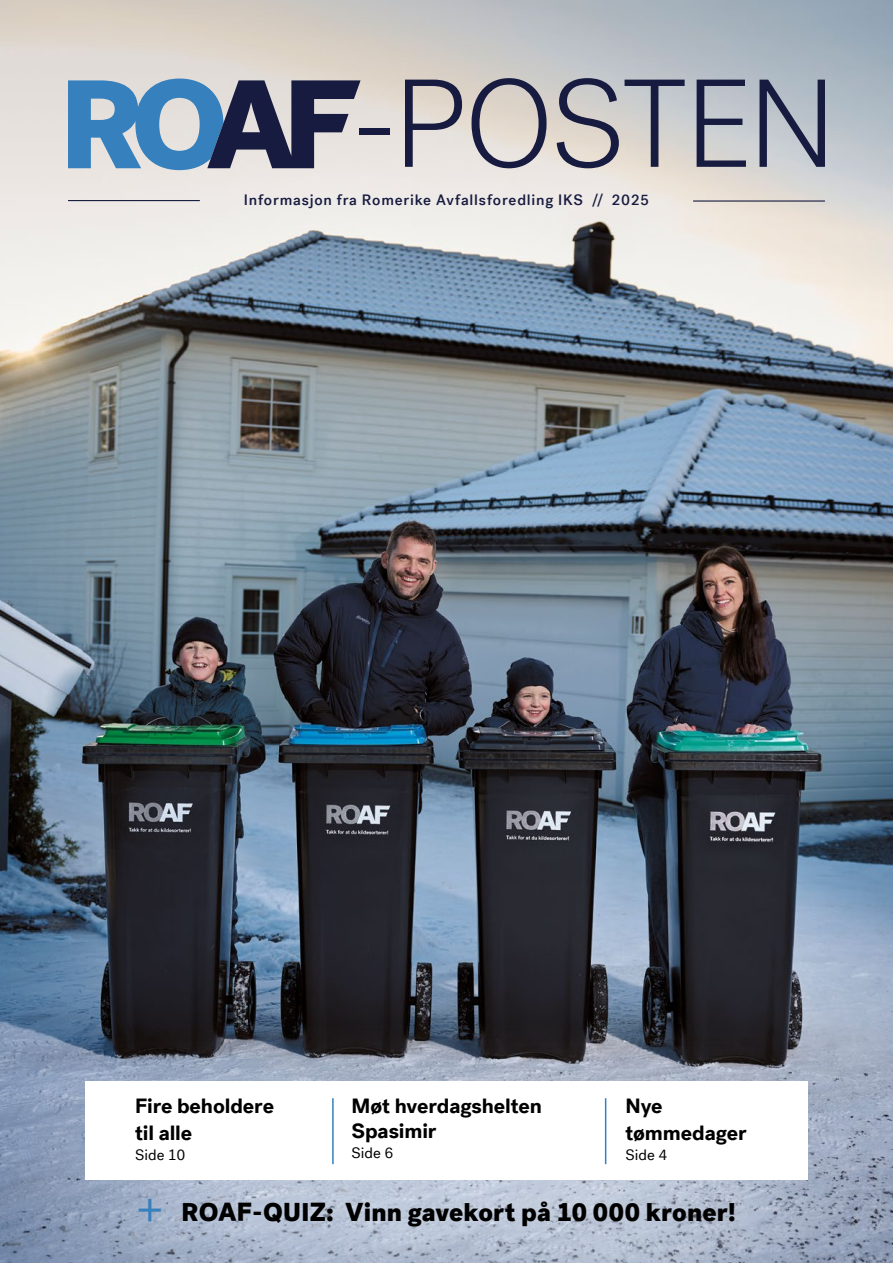
<style>
.page{position:relative;width:893px;height:1263px;background:#fff}
.page>*{position:absolute;margin:0;border:0;box-sizing:border-box;transform-origin:0 0}
.t1{font:300 124.65px "Post Grotesk";letter-spacing:-.03em;color:#171b40}
.t2{font:45px "Post Grotesk";color:#3680bd}
.t3{font:900 25.5px "Post Grotesk";letter-spacing:.005em;color:#000}
.t4{font:700 21px/25.2px "Post Grotesk";letter-spacing:-.005em;color:#000}
.t5{font:500 15px "Post Grotesk";letter-spacing:.055em;color:#171b40}
.t6{font:15px "Post Grotesk";color:#000}
</style>
<div class="page">
<img style="left:0;top:0;width:893px;height:1015px">
<svg style="left:68px;top:79px;width:293px;height:91px;background:#6f88a6"></svg>
<hr style="left:68px;top:200px;width:132px;height:1px;background:#171b40">
<hr style="left:693px;top:200px;width:132px;height:2px;background:#171b40">
<svg style="left:0;top:1015px;width:893px;height:248px;background:#8a95a7"></svg>
<div style="left:85px;top:1082px;width:723px;height:98px;background:#fff"></div>
<hr style="left:332px;top:1098px;width:2px;height:66px;background:#3680bd">
<hr style="left:605px;top:1098px;width:1px;height:66px;background:#3680bd">
<p class="t1" style="left:351px;top:53px;width:487px">-POSTEN</p>
<p class="t5" style="left:592px;top:191px;width:59px">// 2025</p>
<p class="t5" style="left:244px;top:191px;width:341px">Informasjon fra Romerike Avfallsforedling IKS</p>
<p class="t4" style="left:135px;top:1093px;width:140px">Fire beholdere</p>
<p class="t4" style="left:135px;top:1120px;width:59px">til alle</p>
<p class="t6" style="left:135px;top:1146px;width:52px">Side 10</p>
<p class="t4" style="left:351px;top:1093px;width:192px">Møt hverdagshelten<br>Spasimir</p>
<p class="t6" style="left:351px;top:1144px;width:43px">Side 6</p>
<p class="t4" style="left:625px;top:1093px;width:39px">Nye</p>
<p class="t4" style="left:625px;top:1120px;width:123px">tømmedager</p>
<p class="t6" style="left:625px;top:1146px;width:43px">Side 4</p>
<p class="t2" style="left:137px;top:1183px;width:28px">+</p>
<p class="t3" style="left:182px;top:1195px;width:556px">ROAF-QUIZ: Vinn gavekort på 10 000 kroner!</p>
</div>
